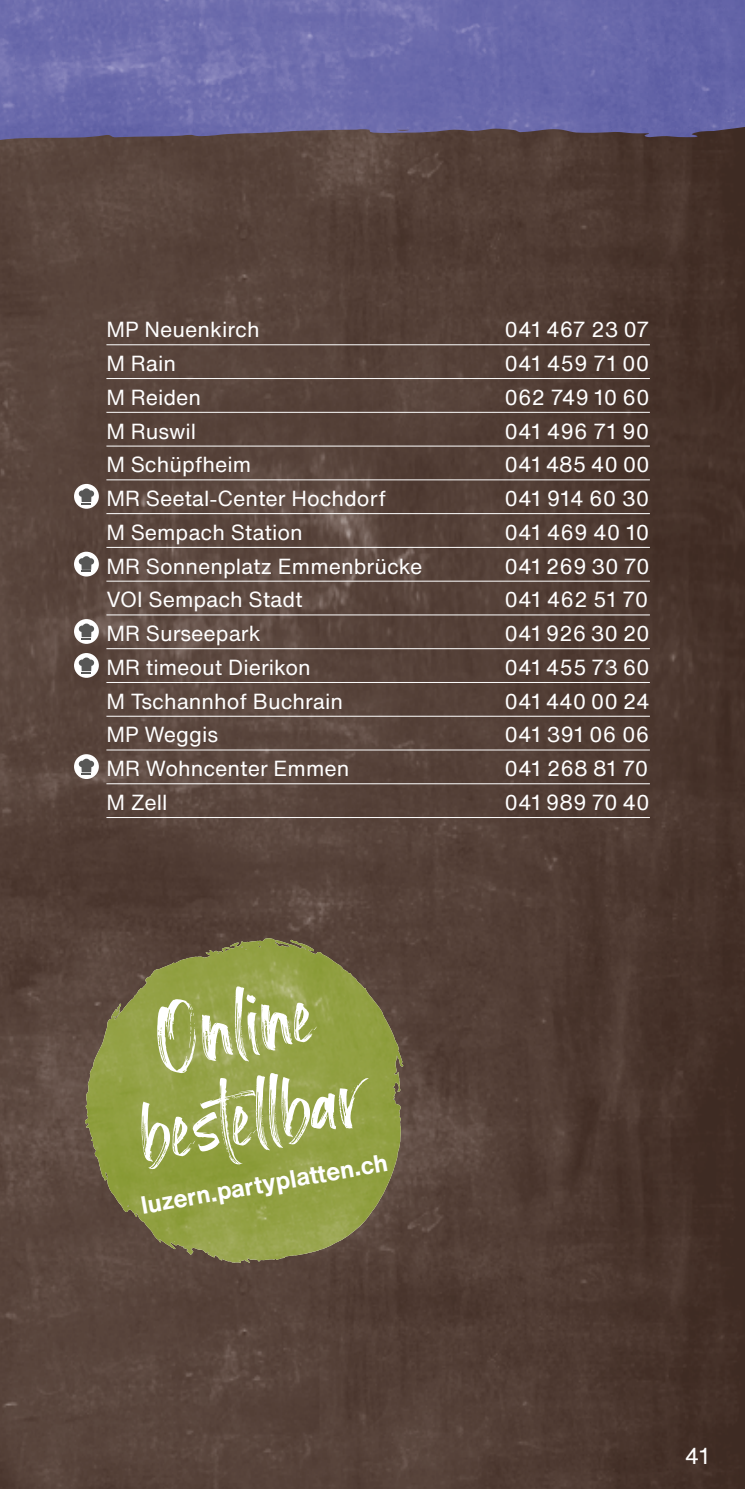
<style>
.page{position:relative;width:745px;height:1489px;background:#fff}
.page>*{position:absolute;margin:0;border:0;box-sizing:border-box;transform-origin:0 0}
.t1{font:76px/91px "Loutters";color:#fff;text-align:center}
.t2{font:700 24.25px "Helvetica Now Text";color:#fff}
.t3{font:22.5px "Helvetica Now Text";color:#fff}
.t4{font:21.25px "Helvetica Now Text";color:#fff}
</style>
<div class="page">
<img style="left:0;top:140px;width:744px;height:1348px">
<img style="left:0;top:0;width:744px;height:140px">
<hr style="left:106px;top:344px;width:543px;height:1px;background:#fff">
<hr style="left:106px;top:378px;width:543px;height:1px;background:#fff">
<hr style="left:106px;top:412px;width:543px;height:1px;background:#fff">
<hr style="left:106px;top:445px;width:543px;height:1px;background:#fff">
<hr style="left:106px;top:479px;width:543px;height:1px;background:#fff">
<hr style="left:106px;top:513px;width:543px;height:1px;background:#fff">
<hr style="left:106px;top:547px;width:543px;height:1px;background:#fff">
<hr style="left:106px;top:580px;width:543px;height:1px;background:#fff">
<hr style="left:106px;top:614px;width:543px;height:1px;background:#fff">
<hr style="left:106px;top:648px;width:543px;height:1px;background:#fff">
<hr style="left:106px;top:682px;width:543px;height:1px;background:#fff">
<hr style="left:106px;top:715px;width:543px;height:1px;background:#fff">
<hr style="left:106px;top:749px;width:543px;height:1px;background:#fff">
<hr style="left:106px;top:783px;width:543px;height:1px;background:#fff">
<hr style="left:106px;top:817px;width:543px;height:1px;background:#fff">
<svg style="left:85px;top:938px;width:318px;height:324px;background:#888e44"></svg>
<img style="left:163px;top:938px;width:104px;height:29px">
<div style="left:74px;top:484px;width:25px;height:24px;background:#fff;border-radius:50%"></div>
<svg style="left:79px;top:488px;width:15px;height:16px"></svg>
<div style="left:74px;top:551px;width:25px;height:25px;background:#fff;border-radius:50%"></div>
<svg style="left:79px;top:556px;width:15px;height:16px"></svg>
<svg style="left:74px;top:619px;width:25px;height:25px"></svg>
<svg style="left:79px;top:623px;width:15px;height:16px"></svg>
<svg style="left:74px;top:653px;width:25px;height:24px"></svg>
<svg style="left:79px;top:657px;width:15px;height:16px"></svg>
<svg style="left:74px;top:754px;width:25px;height:25px"></svg>
<svg style="left:79px;top:758px;width:15px;height:16px"></svg>
<p class="t4" style="left:106px;top:314px;width:155px">MP Neuenkirch</p>
<p class="t4" style="left:504px;top:314px;width:147px">041 467 23 07</p>
<p class="t4" style="left:106px;top:347px;width:71px">M Rain</p>
<p class="t4" style="left:504px;top:347px;width:146px">041 459 71 00</p>
<p class="t4" style="left:106px;top:381px;width:96px">M Reiden</p>
<p class="t4" style="left:504px;top:381px;width:147px">062 749 10 60</p>
<p class="t4" style="left:106px;top:415px;width:91px">M Ruswil</p>
<p class="t4" style="left:504px;top:415px;width:146px">041 496 71 90</p>
<p class="t4" style="left:106px;top:449px;width:146px">M Schüpfheim</p>
<p class="t4" style="left:504px;top:449px;width:147px">041 485 40 00</p>
<p class="t4" style="left:106px;top:482px;width:281px">MR Seetal-Center Hochdorf</p>
<p class="t4" style="left:504px;top:482px;width:146px">041 914 60 30</p>
<p class="t4" style="left:106px;top:516px;width:198px">M Sempach Station</p>
<p class="t4" style="left:504px;top:516px;width:146px">041 469 40 10</p>
<p class="t4" style="left:106px;top:550px;width:317px">MR Sonnenplatz Emmenbrücke</p>
<p class="t4" style="left:504px;top:550px;width:147px">041 269 30 70</p>
<p class="t4" style="left:106px;top:584px;width:198px">VOI Sempach Stadt</p>
<p class="t4" style="left:504px;top:584px;width:145px">041 462 51 70</p>
<p class="t4" style="left:106px;top:617px;width:156px">MR Surseepark</p>
<p class="t4" style="left:504px;top:617px;width:147px">041 926 30 20</p>
<p class="t4" style="left:106px;top:651px;width:206px">MR timeout Dierikon</p>
<p class="t4" style="left:504px;top:651px;width:147px">041 455 73 60</p>
<p class="t4" style="left:106px;top:685px;width:238px">M Tschannhof Buchrain</p>
<p class="t4" style="left:504px;top:685px;width:147px">041 440 00 24</p>
<p class="t4" style="left:106px;top:719px;width:113px">MP Weggis</p>
<p class="t4" style="left:504px;top:719px;width:146px">041 391 06 06</p>
<p class="t4" style="left:106px;top:752px;width:244px">MR Wohncenter Emmen</p>
<p class="t4" style="left:504px;top:752px;width:145px">041 268 81 70</p>
<p class="t4" style="left:106px;top:786px;width:63px">M Zell</p>
<p class="t4" style="left:504px;top:786px;width:147px">041 989 70 40</p>
<h1 class="t1" style="left:118px;top:1002px;width:227px;rotate:-10deg">Online bestellbar</h1>
<p class="t2" style="left:138px;top:1187px;width:251px;rotate:-10deg">luzern.partyplatten.ch</p>
<p class="t3" style="left:684px;top:1438px;width:26px">41</p>
</div>
